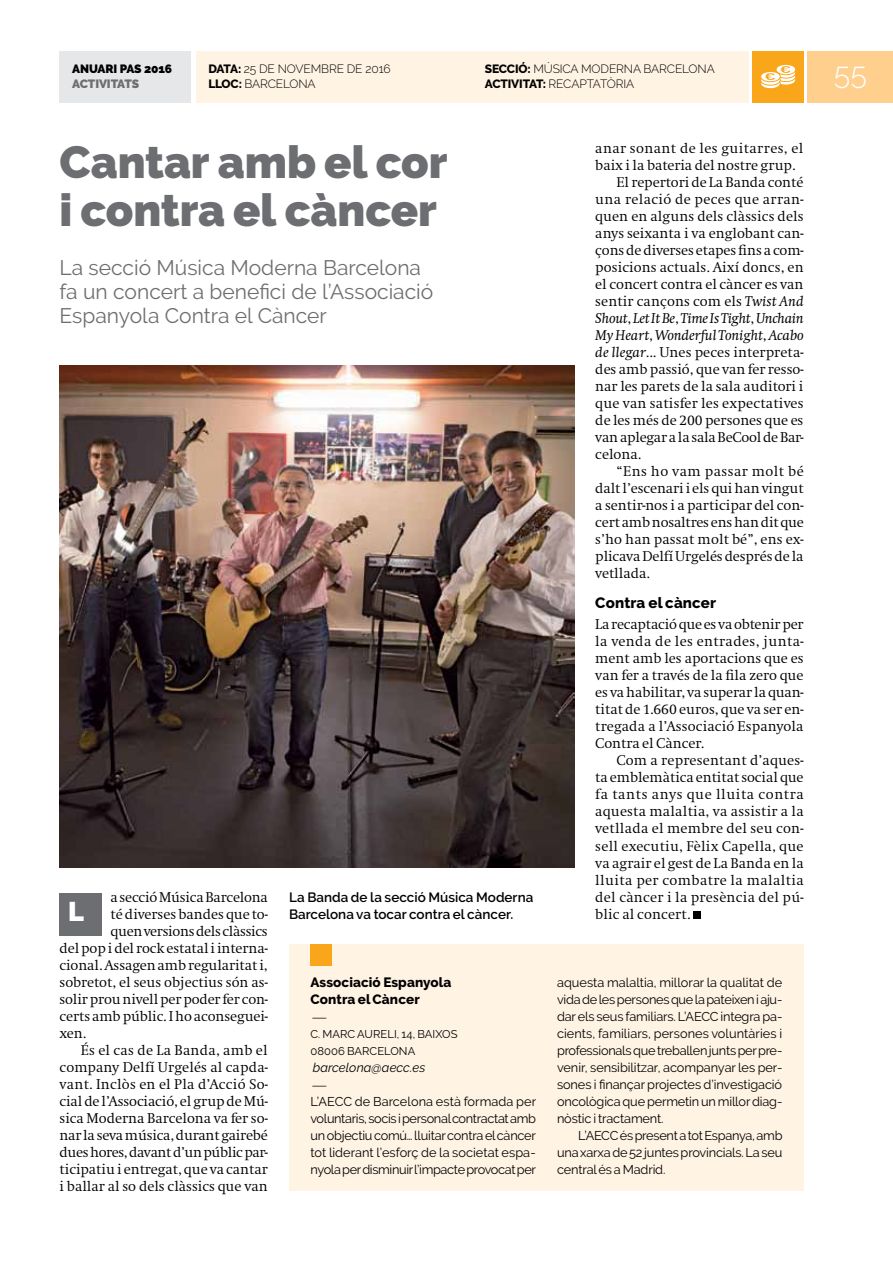
<style>
.page{position:relative;width:893px;height:1263px;background:#fff}
.page>*{position:absolute;margin:0;border:0;box-sizing:border-box;transform-origin:0 0}
.t1{font:900 45px/48px "Raleway";color:#6d6e71}
.t2{font:300 30px "Raleway";color:#fff}
.t3{font:900 27px "Raleway";color:#fff}
.t4{font:21px/24px "Raleway";color:#6d6e71}
.t5{font:800 15px "Raleway";letter-spacing:.01em;color:#000}
.t6{font:300 14.7px "Swift EF";letter-spacing:-.005em;color:#000}
.t7{font:300 14.7px "Swift EF";letter-spacing:.015em;color:#000}
.t8{font:300 14.7px "Swift EF";letter-spacing:.025em;color:#000}
.t9{font:italic 14.7px "Swift EF";letter-spacing:-.015em;color:#000}
.t10{font:300 14.7px "Swift EF";letter-spacing:-.025em;color:#000}
.t11{font:300 14.7px "Swift EF";letter-spacing:.02em;color:#000}
.t12{font:300 14.7px "Swift EF";letter-spacing:.04em;color:#000}
.t13{font:300 14.7px "Swift EF";letter-spacing:.03em;color:#000}
.t14{font:600 13.5px/17px "Raleway";color:#000}
.t15{font:800 13.5px/17px "Raleway";letter-spacing:.01em;color:#000}
.t16{font:12.75px/17px "Raleway";letter-spacing:-.015em;color:#000;text-align:justify}
.t17{font:12.75px "Raleway";letter-spacing:.005em;color:#000}
.t18{font:italic 12.75px "Raleway";letter-spacing:.005em;color:#000}
.t19{font:300 12px/15px "Raleway";letter-spacing:-.01em;color:#000}
.t20{font:900 12px/15px "Raleway";letter-spacing:-.01em;color:#000}
.t21{font:11.25px "Raleway";letter-spacing:.005em;color:#000}
.t22{font:10.5px "Raleway";color:#000;scale:3 1}
.s1{color:#6d6e71}
.s2{font-weight:800}
.s3{font-weight:400;font-style:italic}
.s4{font-weight:300;font-style:normal}
</style>
<div class="page">
<div style="left:60px;top:51px;width:131px;height:51px;background:#e6e7e8"></div>
<img style="left:60px;top:366px;width:514px;height:501px">
<div style="left:289px;top:944px;width:515px;height:247px;background:#fff3e3"></div>
<div style="left:310px;top:944px;width:22px;height:21px;background:#faa61a"></div>
<div style="left:753px;top:51px;width:51px;height:51px;background:#faa61a"></div>
<svg style="left:761px;top:65px;width:34px;height:23px"></svg>
<div style="left:808px;top:51px;width:85px;height:51px;background:#fecf8d"></div>
<div style="left:196px;top:51px;width:552px;height:51px;background:#fff3e3"></div>
<div style="left:693px;top:911px;width:8px;height:7px;background:#000"></div>
<div style="left:60px;top:893px;width:42px;height:42px;background:#6d6e71"></div>
<p class="t20" style="left:72px;top:61px;width:101px">Anuari pas 2016<br><span class="s1">Activitats</span></p>
<p class="t19" style="left:208px;top:61px;width:184px"><span class="s2">Data:</span> 25 DE NOVEMBRE DE 2016<br><span class="s2">Lloc:</span> BARCELONA</p>
<p class="t19" style="left:485px;top:61px;width:232px"><span class="s2">Secció:</span> M ÚSICA MODERNA BARCELONA<br><span class="s2">Activitat:</span> RECAPTATÒRIA</p>
<p class="t1" style="left:60px;top:139px;width:389px">Cantar amb el cor i contra el càncer</p>
<p class="t8" style="left:595px;top:140px;width:210px">anar sonant de les guitarres, el</p>
<p class="t6" style="left:595px;top:157px;width:202px">baix i la bateria del nostre grup.</p>
<p class="t6" style="left:617px;top:174px;width:188px">El repertori de La Banda conté</p>
<p class="t8" style="left:595px;top:191px;width:210px">una relació de peces que arran·</p>
<p class="t6" style="left:595px;top:208px;width:210px">quen en alguns dels clàssics dels</p>
<p class="t6" style="left:595px;top:225px;width:210px">anys seixanta i va englobant can·</p>
<p class="t6" style="left:595px;top:242px;width:210px">çons de diverses etapes fins a com·</p>
<p class="t6" style="left:595px;top:259px;width:210px">posicions actuals. Així doncs, en</p>
<p class="t6" style="left:595px;top:276px;width:210px">el concert contra el càncer es van</p>
<p class="t6" style="left:595px;top:293px;width:210px">sentir cançons com els <span class="s3">Twist And</span></p>
<p class="t9" style="left:595px;top:310px;width:210px">Shout<span class="s4">,</span> Let It Be<span class="s4">,</span> Time Is Tight<span class="s4">,</span> Unchain</p>
<p class="t9" style="left:595px;top:327px;width:210px">My Heart<span class="s4">,</span> Wonderful Tonight<span class="s4">,</span> Acabo</p>
<p class="t6" style="left:595px;top:344px;width:210px"><span class="s3">de llegar</span>... Unes peces interpreta·</p>
<p class="t6" style="left:595px;top:361px;width:210px">des amb passió, que van fer resso·</p>
<p class="t6" style="left:595px;top:378px;width:210px">nar les parets de la sala auditori i</p>
<p class="t6" style="left:595px;top:395px;width:210px">que van satisfer les expectatives</p>
<p class="t6" style="left:595px;top:412px;width:210px">de les més de 200 persones que es</p>
<p class="t6" style="left:595px;top:429px;width:210px">van aplegar a la sala BeCool de Bar·</p>
<p class="t6" style="left:595px;top:446px;width:47px">celona.</p>
<p class="t13" style="left:617px;top:463px;width:189px">“Ens ho vam passar molt bé</p>
<p class="t6" style="left:595px;top:480px;width:210px">dalt l’escenari i els qui han vingut</p>
<p class="t6" style="left:595px;top:498px;width:210px">a sentir-nos i a participar del con·</p>
<p class="t6" style="left:595px;top:515px;width:210px">cert amb nosaltres ens han dit que</p>
<p class="t6" style="left:595px;top:532px;width:210px">s’ho han passat molt bé”, ens ex·</p>
<p class="t6" style="left:595px;top:549px;width:210px">plicava Delfí Urgelés després de la</p>
<p class="t6" style="left:595px;top:566px;width:56px">vetllada.</p>
<p class="t5" style="left:595px;top:594px;width:122px">Contra el càncer</p>
<p class="t6" style="left:595px;top:617px;width:210px">La recaptació que es va obtenir per</p>
<p class="t8" style="left:595px;top:634px;width:210px">la venda de les entrades, junta·</p>
<p class="t6" style="left:595px;top:651px;width:210px">ment amb les aportacions que es</p>
<p class="t6" style="left:595px;top:668px;width:210px">van fer a través de la fila zero que</p>
<p class="t6" style="left:595px;top:685px;width:210px">es va habilitar, va superar la quan·</p>
<p class="t6" style="left:595px;top:702px;width:210px">titat de 1.660 euros, que va ser en·</p>
<p class="t6" style="left:595px;top:719px;width:210px">tregada a l’Associació Espanyola</p>
<p class="t6" style="left:595px;top:736px;width:110px">Contra el Càncer.</p>
<p class="t6" style="left:617px;top:753px;width:189px">Com a representant d’aques·</p>
<p class="t6" style="left:595px;top:770px;width:210px">ta emblemàtica entitat social que</p>
<p class="t12" style="left:595px;top:787px;width:210px">fa tants anys que lluita contra</p>
<p class="t7" style="left:595px;top:804px;width:210px">aquesta malaltia, va assistir a la</p>
<p class="t7" style="left:595px;top:821px;width:210px">vetllada el membre del seu con·</p>
<p class="t7" style="left:595px;top:838px;width:210px">sell executiu, Fèlix Capella, que</p>
<p class="t6" style="left:595px;top:855px;width:210px">va agrair el gest de La Banda en la</p>
<p class="t8" style="left:595px;top:872px;width:210px">lluita per combatre la malaltia</p>
<p class="t11" style="left:595px;top:889px;width:210px">del càncer i la presència del pú·</p>
<p class="t6" style="left:595px;top:906px;width:97px">blic al concert.</p>
<p class="t4" style="left:60px;top:255px;width:375px">La secció Música Moderna Barcelona fa un concert a benefici de l’Associació<br>Espanyola Contra el Càncer</p>
<p class="t6" style="left:111px;top:889px;width:159px">a secció Música Barcelona</p>
<p class="t6" style="left:111px;top:906px;width:159px">té diverses bandes que to·</p>
<p class="t10" style="left:111px;top:923px;width:159px">quen versions dels clàssics</p>
<p class="t6" style="left:60px;top:940px;width:210px">del pop i del rock estatal i interna·</p>
<p class="t6" style="left:60px;top:957px;width:210px">cional. Assagen amb regularitat i,</p>
<p class="t6" style="left:60px;top:974px;width:210px">sobretot, el seus objectius són as·</p>
<p class="t6" style="left:60px;top:991px;width:210px">solir prou nivell per poder fer con·</p>
<p class="t6" style="left:60px;top:1008px;width:210px">certs amb públic. I ho aconseguei·</p>
<p class="t6" style="left:60px;top:1025px;width:28px">xen.</p>
<p class="t7" style="left:81px;top:1042px;width:188px">És el cas de La Banda, amb el</p>
<p class="t6" style="left:60px;top:1059px;width:210px">company Delfí Urgelés al capda·</p>
<p class="t7" style="left:60px;top:1076px;width:210px">vant. Inclòs en el Pla d’Acció So-</p>
<p class="t6" style="left:60px;top:1093px;width:210px">cial de l’Associació, el grup de Mú·</p>
<p class="t6" style="left:60px;top:1110px;width:210px">sica Moderna Barcelona va fer so·</p>
<p class="t6" style="left:60px;top:1127px;width:210px">nar la seva música, durant gairebé</p>
<p class="t10" style="left:60px;top:1144px;width:210px">dues hores, davant d’un públic par·</p>
<p class="t6" style="left:60px;top:1161px;width:210px">ticipatiu i entregat, que va cantar</p>
<p class="t6" style="left:60px;top:1178px;width:210px">i ballar al so dels clàssics que van</p>
<p class="t14" style="left:289px;top:888px;width:246px">La Banda de la secció Música Moderna<br>Barcelona va tocar contra el càncer.</p>
<p class="t3" style="left:68px;top:896px;width:11px">l</p>
<p class="t15" style="left:310px;top:973px;width:143px">Associació Espanyola<br>Contra el Càncer</p>
<p class="t22" style="left:310px;top:1011px;width:7px">–</p>
<p class="t21" style="left:310px;top:1027px;width:56px">C. Marc Aurel</p>
<p class="t21" style="left:394px;top:1027px;width:64px">i, 14, baixos</p>
<p class="t21" style="left:310px;top:1044px;width:60px">08006 Barcel</p>
<p class="t21" style="left:390px;top:1044px;width:26px">ona</p>
<p class="t18" style="left:313px;top:1060px;width:114px">barcelona@aecc.es</p>
<p class="t22" style="left:310px;top:1079px;width:7px">–</p>
<p class="t16" style="left:310px;top:1093px;width:227px">L’AECC de Barcelona està formada per voluntaris, socis i personal contractat amb un objectiu comú… lluitar contra el càncer tot liderant l’esforç de la societat espa· nyola per disminuir l’impacte provocat per</p>
<p class="t16" style="left:557px;top:973px;width:227px">aquesta malaltia, millorar la qualitat de</p>
<p class="t16" style="left:557px;top:990px;width:227px">vida de les persones que la pateixen i aju·</p>
<p class="t16" style="left:557px;top:1007px;width:227px">dar els seus familiars. L’AECC integra pa·</p>
<p class="t17" style="left:557px;top:1026px;width:227px">cients, familiars, persones voluntàries i</p>
<p class="t16" style="left:557px;top:1041px;width:227px">professionals que treballen junts per pre·</p>
<p class="t16" style="left:557px;top:1059px;width:227px">venir, sensibilitzar, acompanyar les per·</p>
<p class="t16" style="left:557px;top:1076px;width:227px">sones i finançar projectes d’investigació</p>
<p class="t16" style="left:557px;top:1093px;width:227px">oncològica que permetin un millor diag·</p>
<p class="t16" style="left:557px;top:1110px;width:108px">nòstic i tractament.</p>
<p class="t16" style="left:578px;top:1127px;width:206px">L’AECC és present a tot Espanya, amb</p>
<p class="t16" style="left:557px;top:1144px;width:227px">una xarxa de 52 juntes provincials. La seu</p>
<p class="t16" style="left:557px;top:1161px;width:110px">central és a Madrid.</p>
<p class="t2" style="left:834px;top:60px;width:35px">55</p>
</div>
